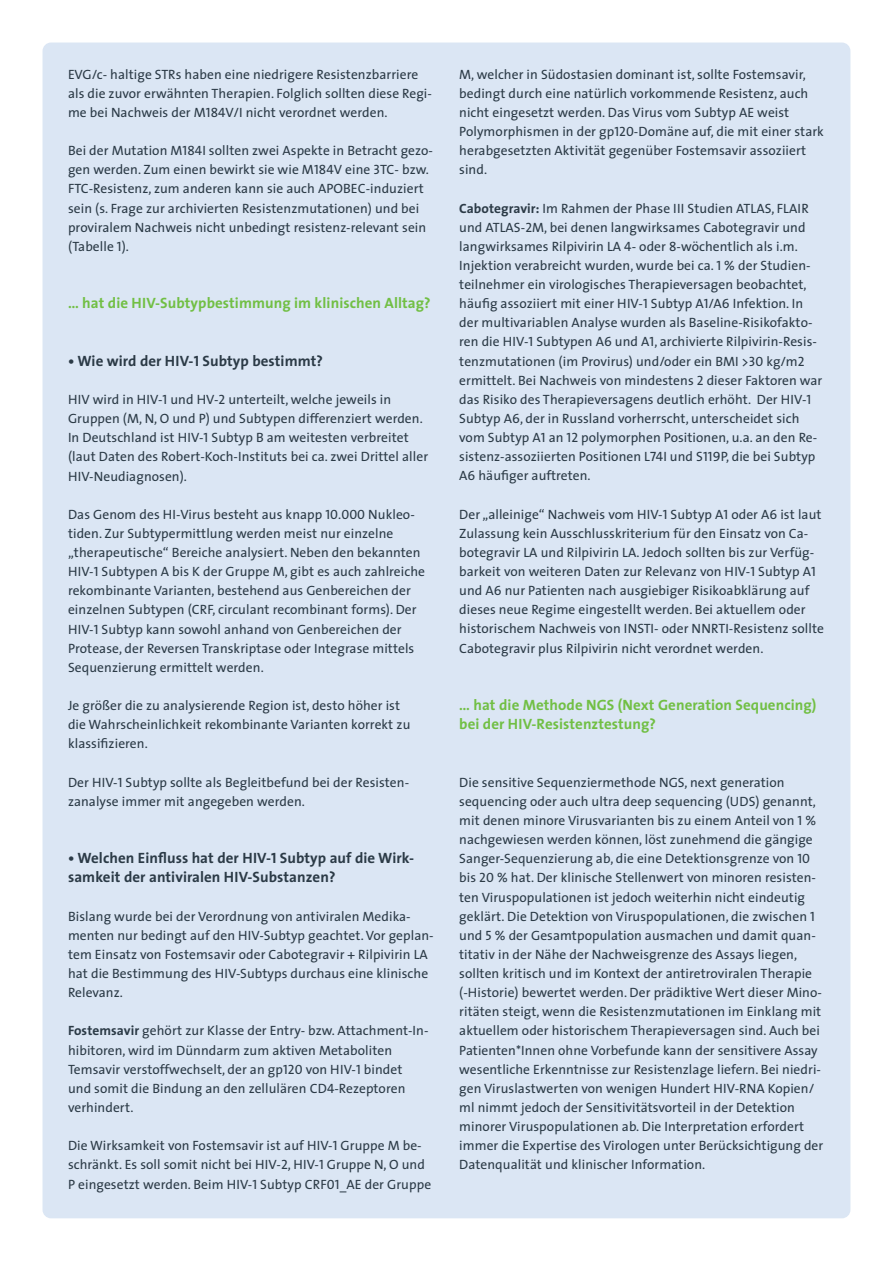
<style>
.page{position:relative;width:893px;height:1263px;background:#fff}
.page>*{position:absolute;margin:0;border:0;box-sizing:border-box;transform-origin:0 0}
.t1{font:700 15px/19.2px "The Sans";letter-spacing:.005em;color:#71bf44}
.t2{font:700 15px/19.2px "The Sans";letter-spacing:.005em;color:#2b3a46}
.t3{font:13.5px/19.2px "The Sans";letter-spacing:.005em;color:#2b3a46}
.s1{font-family:"The Sans Caps"}
.s2{font-family:"The Sans Bold Caps";font-weight:400}
.s3{font-weight:700}
</style>
<div class="page">
<div style="left:43px;top:43px;width:807px;height:1175px;background:#dbe6f4;border-radius:9px"></div>
<p class="t3" style="left:68px;top:64px;width:365px">EVG/c- haltige STRs haben eine niedrigere Resistenzbarriere als die zuvor erwähnten Therapien. Folglich sollten diese Regi&shy;me bei Nachweis der M<span class="s1">184</span>V/I nicht verordnet werden.</p>
<p class="t3" style="left:68px;top:141px;width:366px">Bei der Mutation M<span class="s1">184</span>I sollten zwei Aspekte in Betracht gezo&shy;gen werden. Zum einen bewirkt sie wie M<span class="s1">184</span>V eine <span class="s1">3</span>TC- bzw.<br>FTC-Resistenz, zum anderen kann sie auch APOBEC-induziert sein (s. Frage zur archivierten Resistenzmutationen) und bei proviralem Nachweis nicht unbedingt resistenz-relevant sein (Tabelle <span class="s1">1</span>).</p>
<p class="t1" style="left:68px;top:293px;width:364px">… hat die HIV-Subtypbestimmung im klinischen Alltag?</p>
<p class="t2" style="left:68px;top:351px;width:256px">• Wie wird der HIV-<span class="s2">1</span> Subtyp bestimmt?</p>
<p class="t3" style="left:68px;top:389px;width:362px">HIV wird in HIV-<span class="s1">1</span> und HV-<span class="s1">2</span> unterteilt, welche jeweils in Gruppen (M, N, O und P) und Subtypen differenziert werden.<br>In Deutschland ist HIV-<span class="s1">1</span> Subtyp B am weitesten verbreitet (laut Daten des Robert-Koch-Instituts bei ca. zwei Drittel aller HIV-Neudiagnosen).</p>
<p class="t3" style="left:68px;top:504px;width:359px">Das Genom des HI-Virus besteht aus knapp <span class="s1">10</span>.<span class="s1">000</span> Nukleo&shy;tiden. Zur Subtypermittlung werden meist nur einzelne „therapeutische“ Bereiche analysiert. Neben den bekannten HIV-<span class="s1">1</span> Subtypen A bis K der Gruppe M, gibt es auch zahlreiche rekombinante Varianten, bestehend aus Genbereichen der einzelnen Subtypen (CRF, circulant recombinant forms). Der HIV-<span class="s1">1</span> Subtyp kann sowohl anhand von Genbereichen der Protease, der Reversen Transkriptase oder Integrase mittels Sequenzierung ermittelt werden.</p>
<p class="t3" style="left:68px;top:695px;width:344px">Je größer die zu analysierende Region ist, desto höher ist die Wahrscheinlichkeit rekombinante Varianten korrekt zu klassifizieren.</p>
<p class="t3" style="left:68px;top:772px;width:343px">Der HIV-<span class="s1">1</span> Subtyp sollte als Begleitbefund bei der Resisten&shy;zanalyse immer mit angegeben werden.</p>
<p class="t2" style="left:68px;top:848px;width:347px">• Welchen Einfluss hat der HIV-<span class="s2">1</span> Subtyp auf die Wirk&shy;samkeit der antiviralen HIV-Substanzen?</p>
<p class="t3" style="left:68px;top:906px;width:367px">Bislang wurde bei der Verordnung von antiviralen Medika&shy;menten nur bedingt auf den HIV-Subtyp geachtet. Vor geplan&shy;tem Einsatz von Fostemsavir oder Cabotegravir + Rilpivirin LA hat die Bestimmung des HIV-Subtyps durchaus eine klinische Relevanz.</p>
<p class="t3" style="left:68px;top:1021px;width:362px"><span class="s3">Fostemsavir</span> gehört zur Klasse der Entry- bzw. Attachment-In&shy;hibitoren, wird im Dünndarm zum aktiven Metaboliten Temsavir verstoffwechselt, der an gp<span class="s1">120</span> von HIV-<span class="s1">1</span> bindet und somit die Bindung an den zellulären CD<span class="s1">4</span>-Rezeptoren verhindert.</p>
<p class="t3" style="left:68px;top:1136px;width:365px">Die Wirksamkeit von Fostemsavir ist auf HIV-<span class="s1">1</span> Gruppe M be&shy;schränkt. Es soll somit nicht bei HIV-<span class="s1">2</span>, HIV-<span class="s1">1</span> Gruppe N, O und<br>P eingesetzt werden. Beim HIV-<span class="s1">1</span> Subtyp CRF<span class="s1">01</span>_AE der Gruppe</p>
<p class="t3" style="left:459px;top:64px;width:366px">M, welcher in Südostasien dominant ist, sollte Fostemsavir, bedingt durch eine natürlich vorkommende Resistenz, auch nicht eingesetzt werden. Das Virus vom Subtyp AE weist Polymorphismen in der gp<span class="s1">120</span>-Domäne auf, die mit einer stark herabgesetzten Aktivität gegenüber Fostemsavir assoziiert sind.</p>
<p class="t3" style="left:459px;top:198px;width:365px"><span class="s3">Cabotegravir:</span> Im Rahmen der Phase III Studien ATLAS, FLAIR und ATLAS-<span class="s1">2</span>M, bei denen langwirksames Cabotegravir und langwirksames Rilpivirin LA <span class="s1">4</span>- oder <span class="s1">8</span>-wöchentlich als i.m.<br>Injektion verabreicht wurden, wurde bei ca. <span class="s1">1</span> % der Studien&shy;teilnehmer ein virologisches Therapieversagen beobachtet, häufig assoziiert mit einer HIV-<span class="s1">1</span> Subtyp A<span class="s1">1</span>/A<span class="s1">6</span> Infektion. In der multivariablen Analyse wurden als Baseline-Risikofakto&shy;ren die HIV-<span class="s1">1</span> Subtypen A<span class="s1">6</span> und A<span class="s1">1</span>, archivierte Rilpivirin-Resis&shy;tenzmutationen (im Provirus) und/oder ein BMI &gt;<span class="s1">30</span> kg/m<span class="s1">2 </span>ermittelt. Bei Nachweis von mindestens <span class="s1">2</span> dieser Faktoren war das Risiko des Therapieversagens deutlich erhöht. Der HIV-<span class="s1">1<br></span>Subtyp A<span class="s1">6</span>, der in Russland vorherrscht, unterscheidet sich vom Subtyp A<span class="s1">1</span> an <span class="s1">12</span> polymorphen Positionen, u.a. an den Re&shy;sistenz-assoziierten Positionen L<span class="s1">74</span>I und S<span class="s1">119</span>P, die bei Subtyp A<span class="s1">6</span> häufiger auftreten.</p>
<p class="t3" style="left:459px;top:504px;width:366px">Der „alleinige“ Nachweis vom HIV-<span class="s1">1</span> Subtyp A<span class="s1">1</span> oder A<span class="s1">6</span> ist laut Zulassung kein Ausschlusskriterium für den Einsatz von Ca&shy;botegravir LA und Rilpivirin LA. Jedoch sollten bis zur Verfüg&shy;barkeit von weiteren Daten zur Relevanz von HIV-<span class="s1">1</span> Subtyp A<span class="s1">1 </span>und A<span class="s1">6</span> nur Patienten nach ausgiebiger Risikoabklärung auf dieses neue Regime eingestellt werden. Bei aktuellem oder historischem Nachweis von INSTI- oder NNRTI-Resistenz sollte Cabotegravir plus Rilpivirin nicht verordnet werden.</p>
<p class="t1" style="left:459px;top:695px;width:359px">… hat die Methode NGS (Next Generation Sequencing) bei der HIV-Resistenztestung?</p>
<p class="t3" style="left:459px;top:772px;width:366px">Die sensitive Sequenziermethode NGS, next generation sequencing oder auch ultra deep sequencing (UDS) genannt, mit denen minore Virusvarianten bis zu einem Anteil von <span class="s1">1</span> % nachgewiesen werden können, löst zunehmend die gängige Sanger-Sequenzierung ab, die eine Detektionsgrenze von <span class="s1">10 </span>bis <span class="s1">20</span> % hat. Der klinische Stellenwert von minoren resisten&shy;ten Viruspopulationen ist jedoch weiterhin nicht eindeutig geklärt. Die Detektion von Viruspopulationen, die zwischen <span class="s1">1 </span>und <span class="s1">5</span> % der Gesamtpopulation ausmachen und damit quan&shy;titativ in der Nähe der Nachweisgrenze des Assays liegen, sollten kritisch und im Kontext der antiretroviralen Therapie (-Historie) bewertet werden. Der prädiktive Wert dieser Mino&shy;ritäten steigt, wenn die Resistenzmutationen im Einklang mit aktuellem oder historischem Therapieversagen sind. Auch bei Patienten*Innen ohne Vorbefunde kann der sensitivere Assay wesentliche Erkenntnisse zur Resistenzlage liefern. Bei niedri&shy;gen Viruslastwerten von wenigen Hundert HIV-RNA Kopien/ ml nimmt jedoch der Sensitivitätsvorteil in der Detektion minorer Viruspopulationen ab. Die Interpretation erfordert immer die Expertise des Virologen unter Berücksichtigung der Datenqualität und klinischer Information.</p>
</div>
